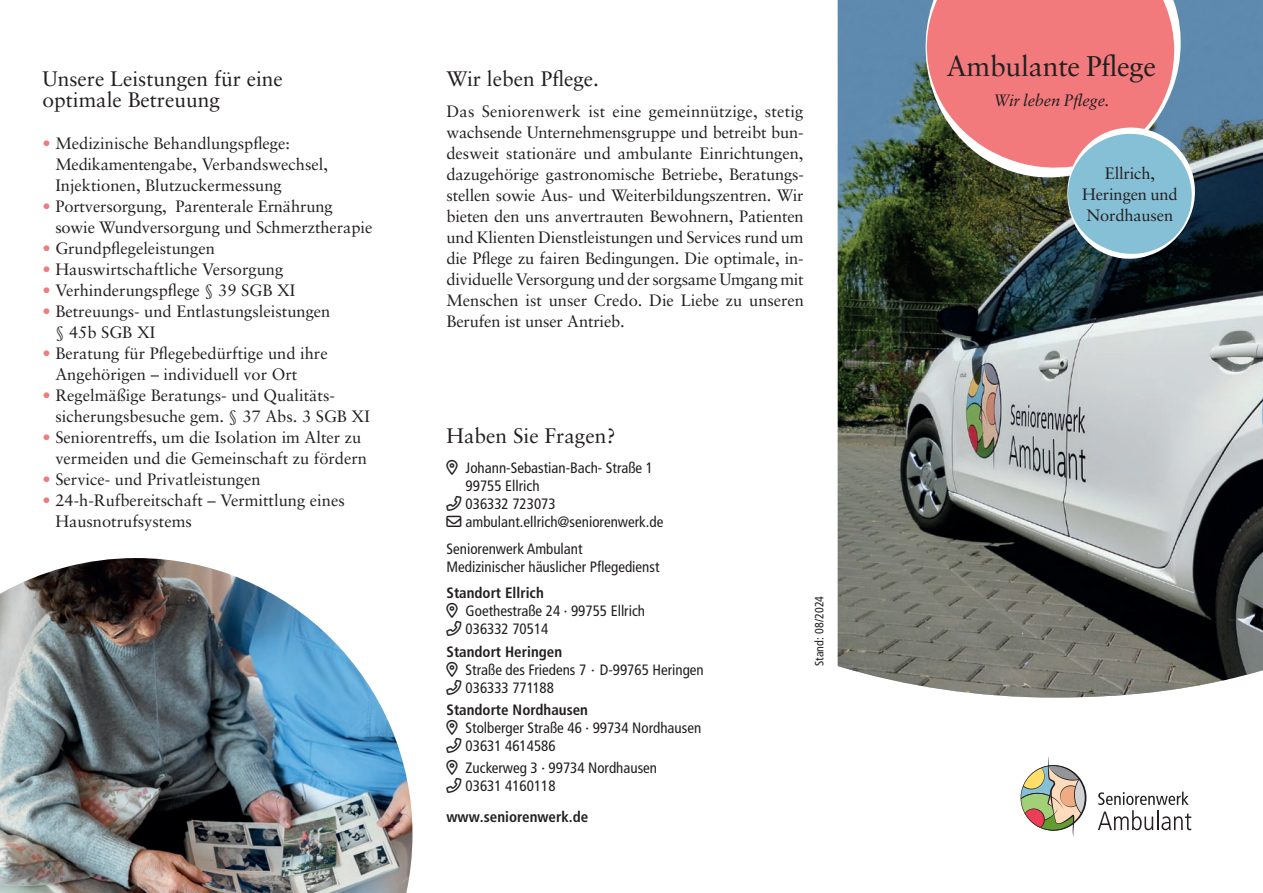
<style>
.page{position:relative;width:1263px;height:893px;background:#fff}
.page>*{position:absolute;margin:0;border:0;box-sizing:border-box;transform-origin:0 0}
.t1{font:28.5px "Sabon LT Pro";letter-spacing:-.01em;color:#231f20}
.t2{font:21px/21px "Sabon LT Pro";color:#231f20}
.t3{font:16.5px/21px "Sabon LT Pro";color:#231f20}
.t4{font:italic 16.5px "Sabon LT Pro";letter-spacing:-.01em;color:#231f20}
.t5{font:condensed 15px/18px "Frutiger LT Pro";color:#231f20}
.t6{font:700 condensed 15px/22.2px "Frutiger LT Pro";color:#231f20}
.t7{font:condensed 12px "Frutiger LT Pro";letter-spacing:.01em;color:#231f20}
.s1{color:#f27a7c}
.s2{font-weight:400}
</style>
<div class="page">
<img style="left:838px;top:0;width:425px;height:698px">
<svg style="left:1020px;top:757px;width:66px;height:79px"></svg>
<svg style="left:1098px;top:792px;width:93px;height:38px"></svg>
<svg style="left:926px;top:0;width:269px;height:259px;background:#aa7f7f"></svg>
<img style="left:0;top:558px;width:412px;height:335px">
<p class="t2" style="left:43px;top:67px;width:242px">Unsere Leistungen für eine optimale Betreuung</p>
<p class="t3" style="left:55px;top:132px;width:274px;text-indent:-13px"><span class="s1">•</span> Medizinische Behandlungspflege:<br>Medikamentengabe, Verbandswechsel,<br>Injektionen, Blutzuckermessung</p>
<p class="t3" style="left:55px;top:195px;width:318px;text-indent:-13px"><span class="s1">•</span> Portversorgung, Parenterale Ernährung sowie Wundversorgung und Schmerztherapie</p>
<p class="t3" style="left:43px;top:237px;width:174px"><span class="s1">•</span> Grundpflegeleistungen</p>
<p class="t3" style="left:43px;top:258px;width:242px"><span class="s1">•</span> Hauswirtschaftliche Versorgung</p>
<p class="t3" style="left:43px;top:279px;width:254px"><span class="s1">•</span> Verhinderungspflege § 39 SGB XI</p>
<p class="t3" style="left:55px;top:300px;width:277px;text-indent:-13px"><span class="s1">•</span> Betreuungs- und Entlastungsleistungen § 45b SGB XI</p>
<p class="t3" style="left:55px;top:342px;width:274px;text-indent:-13px"><span class="s1">•</span> Beratung für Pflegebedürftige und ihre<br>Angehörigen – individuell vor Ort</p>
<p class="t3" style="left:55px;top:384px;width:316px;text-indent:-13px"><span class="s1">•</span> Regelmäßige Beratungs- und Qualitäts&shy;sicherungsbesuche gem. § 37 Abs. 3 SGB XI</p>
<p class="t3" style="left:55px;top:426px;width:313px;text-indent:-13px"><span class="s1">•</span> Seniorentreffs, um die Isolation im Alter zu vermeiden und die Gemeinschaft zu fördern</p>
<p class="t3" style="left:43px;top:468px;width:220px"><span class="s1">•</span> Service- und Privatleistungen</p>
<p class="t3" style="left:55px;top:489px;width:291px;text-indent:-13px"><span class="s1">•</span> 24-h-Rufbereitschaft – Vermittlung eines<br>Hausnotrufsystems</p>
<p class="t2" style="left:446px;top:67px;width:154px">Wir leben Pflege.</p>
<p class="t3" style="left:446px;top:100px;width:359px;text-align:justify">Das Seniorenwerk ist eine gemeinnützige, stetig wachsende Unternehmensgruppe und betreibt bun&shy;desweit stationäre und ambulante Einrichtungen, dazugehörige gastronomische Betriebe, Beratungs&shy;stellen sowie Aus- und Weiterbildungszentren. Wir bieten den uns anvertrauten Bewohnern, Patienten und Klienten Dienstleistungen und Services rund um die Pflege zu fairen Bedingungen. Die optimale, in&shy;dividuelle Versorgung und der sorgsame Umgang mit Menschen ist unser Credo. Die Liebe zu unseren Berufen ist unser Antrieb.</p>
<p class="t2" style="left:446px;top:424px;width:171px">Haben Sie Fragen?</p>
<p class="t5" style="left:466px;top:459px;width:189px;text-indent:-19px">●□▼□■□▼ Johann-Sebastian-Bach- Straße 1<br>99755 Ellrich</p>
<p class="t5" style="left:446px;top:495px;width:111px">□■● 036332 723073</p>
<p class="t5" style="left:446px;top:509px;width:218px;line-height:26.5px">■❖●□ ambulant.ellrich@seniorenwerk.de<br>Seniorenwerk Ambulant</p>
<p class="t5" style="left:446px;top:558px;width:214px">Medizinischer häuslicher Pflegedienst</p>
<p class="t6" style="left:446px;top:582px;width:99px">Standort Ellrich</p>
<p class="t5" style="left:446px;top:602px;width:200px">●□▼□■□▼ Goethestraße 24 · 99755 Ellrich</p>
<p class="t6" style="left:446px;top:618px;width:117px">□■● <span class="s2">036332 70514<br></span>Standort Heringen</p>
<p class="t5" style="left:446px;top:660px;width:259px">●□▼□■□▼ Straße des Friedens 7 · D-99765 Heringen</p>
<p class="t6" style="left:446px;top:676px;width:143px">□■● <span class="s2">036333 771188<br></span>Standorte Nordhausen</p>
<p class="t5" style="left:446px;top:719px;width:256px">●□▼□■□▼ Stolberger Straße 46 · 99734 Nordhausen</p>
<p class="t5" style="left:446px;top:737px;width:111px">□■● 03631 4614586</p>
<p class="t5" style="left:446px;top:759px;width:212px">●□▼□■□▼ Zuckerweg 3 · 99734 Nordhausen</p>
<p class="t6" style="left:446px;top:770px;width:143px;line-height:30.8px">□■● <span class="s2">03631 4160118 </span>www.seniorenwerk.de</p>
<p class="t7" style="left:812px;top:666px;width:72px;rotate:-90deg">Stand: 08/2024</p>
<h1 class="t1" style="left:946px;top:48px;width:211px">Ambulante Pflege</h1>
<p class="t4" style="left:993px;top:90px;width:118px">Wir leben Pflege.</p>
<p class="t3" style="left:1082px;top:162px;width:97px;text-align:center">Ellrich,<br>Heringen und<br>Nordhausen</p>
</div>
